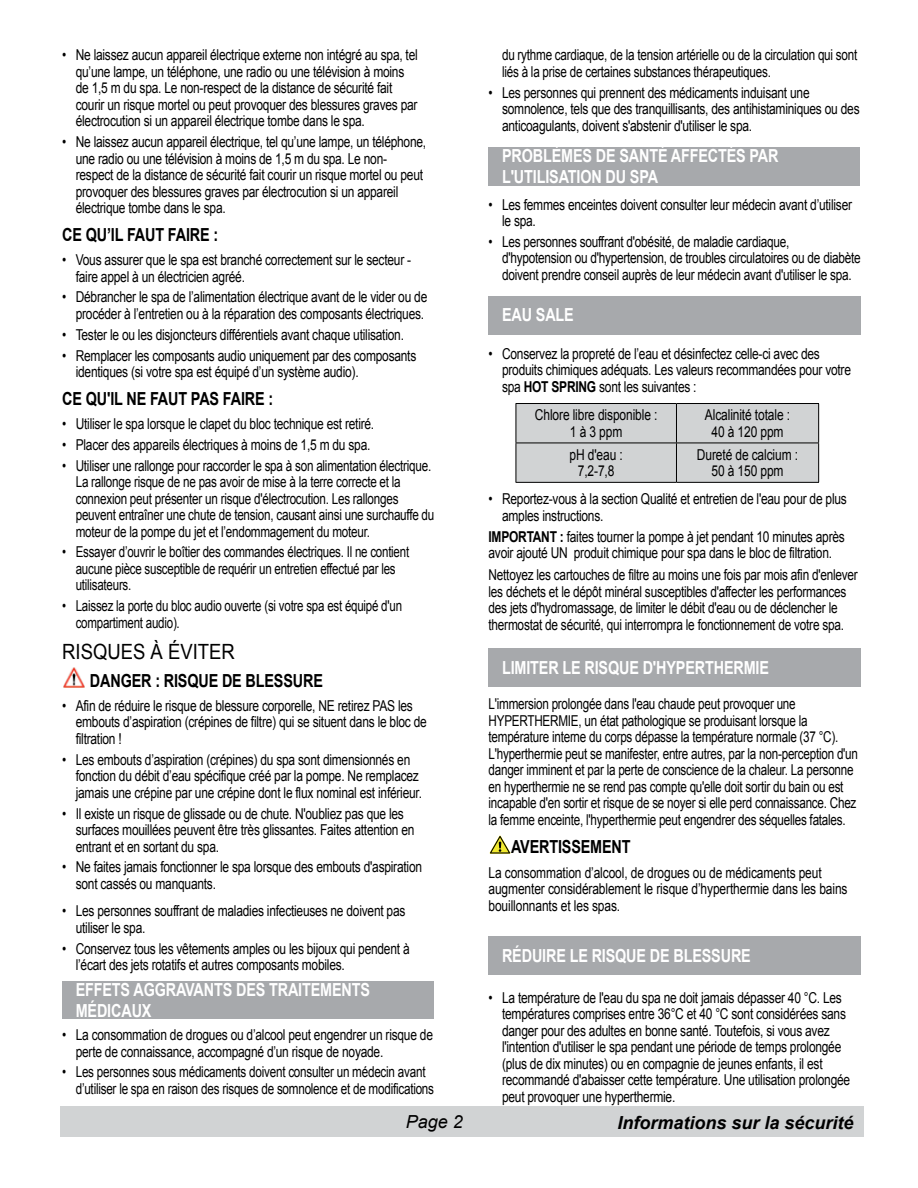
<style>
.page{position:relative;width:918px;height:1188px;background:#fff}
.page>*{position:absolute;margin:0;border:0;box-sizing:border-box;transform-origin:0 0}
.t1{font:21px "Arial";color:#000;scale:.88 1}
.t2{font:700 18px/21px "Arial";letter-spacing:-.01em;color:#fff;scale:.8 1}
.t3{font:700 18px "Arial";letter-spacing:-.01em;color:#000;scale:.8 1}
.t4{font:italic 700 18px "Arial";color:#000}
.t5{font:italic 18px "Arial";color:#000}
.t6{font:15px/16.5px "Arial";letter-spacing:-.02em;color:#000;scale:.8 1}
.t7{font:15px/16.5px "Arial";letter-spacing:-.02em;color:#000;scale:.78 1}
.t8{font:15px/16.5px "Arial";letter-spacing:-.02em;color:#000;scale:.79 1}
.t9{font:15px/16.5px "Arial";letter-spacing:-.02em;color:#000;scale:.77 1}
.s1{font-weight:700}
</style>
<div class="page">
<div style="left:61px;top:1107px;width:803px;height:30px;background:#d1d3d4"></div>
<img style="left:64px;top:668px;width:21px;height:19px">
<div style="left:62px;top:981px;width:372px;height:38px;background:#a7a9ac"></div>
<div style="left:489px;top:147px;width:371px;height:39px;background:#a7a9ac"></div>
<div style="left:489px;top:296px;width:372px;height:39px;background:#a7a9ac"></div>
<div style="left:517px;top:404px;width:301px;height:78px;background:#d1d3d4"></div>
<hr style="left:516px;top:403px;width:160px;height:1px;background:#000">
<hr style="left:516px;top:404px;width:1px;height:39px;background:#000">
<hr style="left:676px;top:403px;width:143px;height:1px;background:#000">
<hr style="left:676px;top:404px;width:1px;height:39px;background:#000">
<hr style="left:818px;top:404px;width:1px;height:39px;background:#000">
<hr style="left:516px;top:443px;width:160px;height:1px;background:#000">
<hr style="left:516px;top:443px;width:1px;height:39px;background:#000">
<hr style="left:676px;top:443px;width:143px;height:1px;background:#000">
<hr style="left:676px;top:443px;width:1px;height:39px;background:#000">
<hr style="left:818px;top:443px;width:1px;height:39px;background:#000">
<hr style="left:516px;top:482px;width:160px;height:1px;background:#000">
<hr style="left:676px;top:482px;width:143px;height:1px;background:#000">
<div style="left:489px;top:649px;width:372px;height:38px;background:#a7a9ac"></div>
<svg style="left:490px;top:836px;width:20px;height:18px"></svg>
<div style="left:489px;top:937px;width:372px;height:38px;background:#a7a9ac"></div>
<p class="t6" style="left:76px;top:47px;width:429px;text-indent:-14px">• Ne laissez aucun appareil électrique externe non intégré au spa, tel qu’une lampe, un téléphone, une radio ou une télévision à moins de 1,5 m du spa. Le non-respect de la distance de sécurité fait courir un risque mortel ou peut provoquer des blessures graves par électrocution si un appareil électrique tombe dans le spa.</p>
<p class="t6" style="left:76px;top:134px;width:440px;text-indent:-14px">• Ne laissez aucun appareil électrique, tel qu’une lampe, un téléphone, une radio ou une télévision à moins de 1,5 m du spa. Le non&shy;respect de la distance de sécurité fait courir un risque mortel ou peut provoquer des blessures graves par électrocution si un appareil électrique tombe dans le spa.</p>
<p class="t3" style="left:62px;top:223px;width:197px">CE QU’IL FAUT FAIRE :</p>
<p class="t6" style="left:76px;top:252px;width:421px;text-indent:-14px">• Vous assurer que le spa est branché correctement sur le secteur - faire appel à un électricien agréé.</p>
<p class="t6" style="left:62px;top:289px;width:458px;text-align:right">• Débrancher le spa de l’alimentation électrique avant de le vider ou de procéder à l’entretien ou à la réparation des composants électriques.</p>
<p class="t6" style="left:62px;top:326px;width:429px">• Tester le ou les disjoncteurs différentiels avant chaque utilisation.</p>
<p class="t6" style="left:76px;top:347px;width:427px;text-indent:-14px">• Remplacer les composants audio uniquement par des composants identiques (si votre spa est équipé d’un système audio).</p>
<p class="t3" style="left:62px;top:387px;width:265px">CE QU'IL NE FAUT PAS FAIRE :</p>
<p class="t6" style="left:62px;top:416px;width:392px">• Utiliser le spa lorsque le clapet du bloc technique est retiré.</p>
<p class="t6" style="left:62px;top:436px;width:387px">• Placer des appareils électriques à moins de 1,5 m du spa.</p>
<p class="t7" style="left:76px;top:457px;width:461px;text-indent:-14px">• Utiliser une rallonge pour raccorder le spa à son alimentation électrique.<br>La rallonge risque de ne pas avoir de mise à la terre correcte et la connexion peut présenter un risque d'électrocution. Les rallonges peuvent entraîner une chute de tension, causant ainsi une surchauffe du moteur de la pompe du jet et l’endommagement du moteur.</p>
<p class="t9" style="left:76px;top:544px;width:435px;text-indent:-14px">• Essayer d’ouvrir le boîtier des commandes électriques. Il ne contient aucune pièce susceptible de requérir un entretien effectué par les utilisateurs.</p>
<p class="t9" style="left:76px;top:598px;width:425px;text-indent:-14px">• Laissez la porte du bloc audio ouverte (si votre spa est équipé d'un compartiment audio).</p>
<h1 class="t1" style="left:62px;top:638px;width:198px">RISQUES À ÉVITER</h1>
<p class="t3" style="left:90px;top:669px;width:293px">DANGER : RISQUE DE BLESSURE</p>
<p class="t6" style="left:76px;top:698px;width:440px;text-indent:-14px">• Afin de réduire le risque de blessure corporelle, NE retirez PAS les embouts d’aspiration (crépines de filtre) qui se situent dans le bloc de filtration !</p>
<p class="t6" style="left:76px;top:751px;width:434px;text-indent:-14px">• Les embouts d’aspiration (crépines) du spa sont dimensionnés en fonction du débit d’eau spécifique créé par la pompe. Ne remplacez jamais une crépine par une crépine dont le flux nominal est inférieur.</p>
<p class="t6" style="left:76px;top:805px;width:425px;text-indent:-14px">• Il existe un risque de glissade ou de chute. N'oubliez pas que les surfaces mouillées peuvent être très glissantes. Faites attention en entrant et en sortant du spa.</p>
<p class="t6" style="left:76px;top:859px;width:434px;text-indent:-14px">• Ne faites jamais fonctionner le spa lorsque des embouts d'aspiration sont cassés ou manquants.</p>
<p class="t6" style="left:76px;top:903px;width:414px;text-indent:-14px">• Les personnes souffrant de maladies infectieuses ne doivent pas utiliser le spa.</p>
<p class="t6" style="left:76px;top:940px;width:419px;text-indent:-14px">• Conservez tous les vêtements amples ou les bijoux qui pendent à l’écart des jets rotatifs et autres composants mobiles.</p>
<p class="t2" style="left:76px;top:980px;width:369px">EFFETS AGGRAVANTS DES TRAITEMENTS<br>MÉDICAUX</p>
<p class="t6" style="left:76px;top:1027px;width:448px;text-indent:-14px">• La consommation de drogues ou d’alcool peut engendrer un risque de perte de connaissance, accompagné d’un risque de noyade.</p>
<p class="t7" style="left:76px;top:1064px;width:461px;text-indent:-14px">• Les personnes sous médicaments doivent consulter un médecin avant d’utiliser le spa en raison des risques de somnolence et de modifications</p>
<p class="t7" style="left:502px;top:47px;width:457px">du rythme cardiaque, de la tension artérielle ou de la circulation qui sont liés à la prise de certaines substances thérapeutiques.</p>
<p class="t6" style="left:502px;top:84px;width:449px;text-indent:-14px">• Les personnes qui prennent des médicaments induisant une somnolence, tels que des tranquillisants, des antihistaminiques ou des anticoagulants, doivent s'abstenir d'utiliser le spa.</p>
<p class="t2" style="left:502px;top:145px;width:347px">PROBLÈMES DE SANTÉ AFFECTÉS PAR<br>L'UTILISATION DU SPA</p>
<p class="t6" style="left:502px;top:196px;width:439px;text-indent:-14px">• Les femmes enceintes doivent consulter leur médecin avant d’utiliser le spa.</p>
<p class="t8" style="left:502px;top:234px;width:456px;text-indent:-13px">• Les personnes souffrant d'obésité, de maladie cardiaque, d'hypotension ou d'hypertension, de troubles circulatoires ou de diabète doivent prendre conseil auprès de leur médecin avant d'utiliser le spa.</p>
<p class="t2" style="left:502px;top:305px;width:91px">EAU SALE</p>
<p class="t6" style="left:502px;top:345px;width:438px;text-indent:-14px">• Conservez la propreté de l’eau et désinfectez celle-ci avec des produits chimiques adéquats. Les valeurs recommandées pour votre spa <span class="s1">HOT SPRING</span> sont les suivantes :</p>
<p class="t6" style="left:535px;top:407px;width:155px;text-align:center">Chlore libre disponible :<br>1 à 3 ppm</p>
<p class="t6" style="left:705px;top:407px;width:108px;text-align:center">Alcalinité totale :<br>40 à 120 ppm</p>
<p class="t6" style="left:570px;top:446px;width:68px;text-align:center">pH d'eau :<br>7,2-7,8</p>
<p class="t6" style="left:697px;top:446px;width:128px;text-align:center">Dureté de calcium :<br>50 à 150 ppm</p>
<p class="t6" style="left:502px;top:491px;width:433px;text-indent:-14px">• Reportez-vous à la section Qualité et entretien de l'eau pour de plus amples instructions.</p>
<p class="t6" style="left:489px;top:528px;width:447px"><span class="s1">IMPORTANT :</span> faites tourner la pompe à jet pendant 10 minutes après avoir ajouté UN produit chimique pour spa dans le bloc de filtration.</p>
<p class="t8" style="left:489px;top:567px;width:469px">Nettoyez les cartouches de filtre au moins une fois par mois afin d'enlever les déchets et le dépôt minéral susceptibles d'affecter les performances des jets d'hydromassage, de limiter le débit d'eau ou de déclencher le thermostat de sécurité, qui interrompra le fonctionnement de votre spa.</p>
<p class="t2" style="left:502px;top:658px;width:335px">LIMITER LE RISQUE D'HYPERTHERMIE</p>
<p class="t7" style="left:489px;top:696px;width:475px">L'immersion prolongée dans l'eau chaude peut provoquer une HYPERTHERMIE, un état pathologique se produisant lorsque la température interne du corps dépasse la température normale (37 °C).<br>L'hyperthermie peut se manifester, entre autres, par la non-perception d'un danger imminent et par la perte de conscience de la chaleur. La personne en hyperthermie ne se rend pas compte qu'elle doit sortir du bain ou est incapable d'en sortir et risque de se noyer si elle perd connaissance. Chez la femme enceinte, l'hyperthermie peut engendrer des séquelles fatales.</p>
<p class="t3" style="left:511px;top:834px;width:151px">AVERTISSEMENT</p>
<p class="t6" style="left:489px;top:864px;width:450px">La consommation d’alcool, de drogues ou de médicaments peut augmenter considérablement le risque d’hyperthermie dans les bains bouillonnants et les spas.</p>
<p class="t2" style="left:502px;top:945px;width:313px">RÉDUIRE LE RISQUE DE BLESSURE</p>
<p class="t6" style="left:502px;top:989px;width:437px;text-indent:-14px">• La température de l'eau du spa ne doit jamais dépasser 40 °C. Les températures comprises entre 36°C et 40 °C sont considérées sans danger pour des adultes en bonne santé. Toutefois, si vous avez l'intention d'utiliser le spa pendant une période de temps prolongée (plus de dix minutes) ou en compagnie de jeunes enfants, il est recommandé d'abaisser cette température. Une utilisation prolongée peut provoquer une hyperthermie.</p>
<p class="t5" style="left:406px;top:1110px;width:59px">Page 2</p>
<p class="t4" style="left:618px;top:1110px;width:238px">Informations sur la sécurité</p>
</div>
